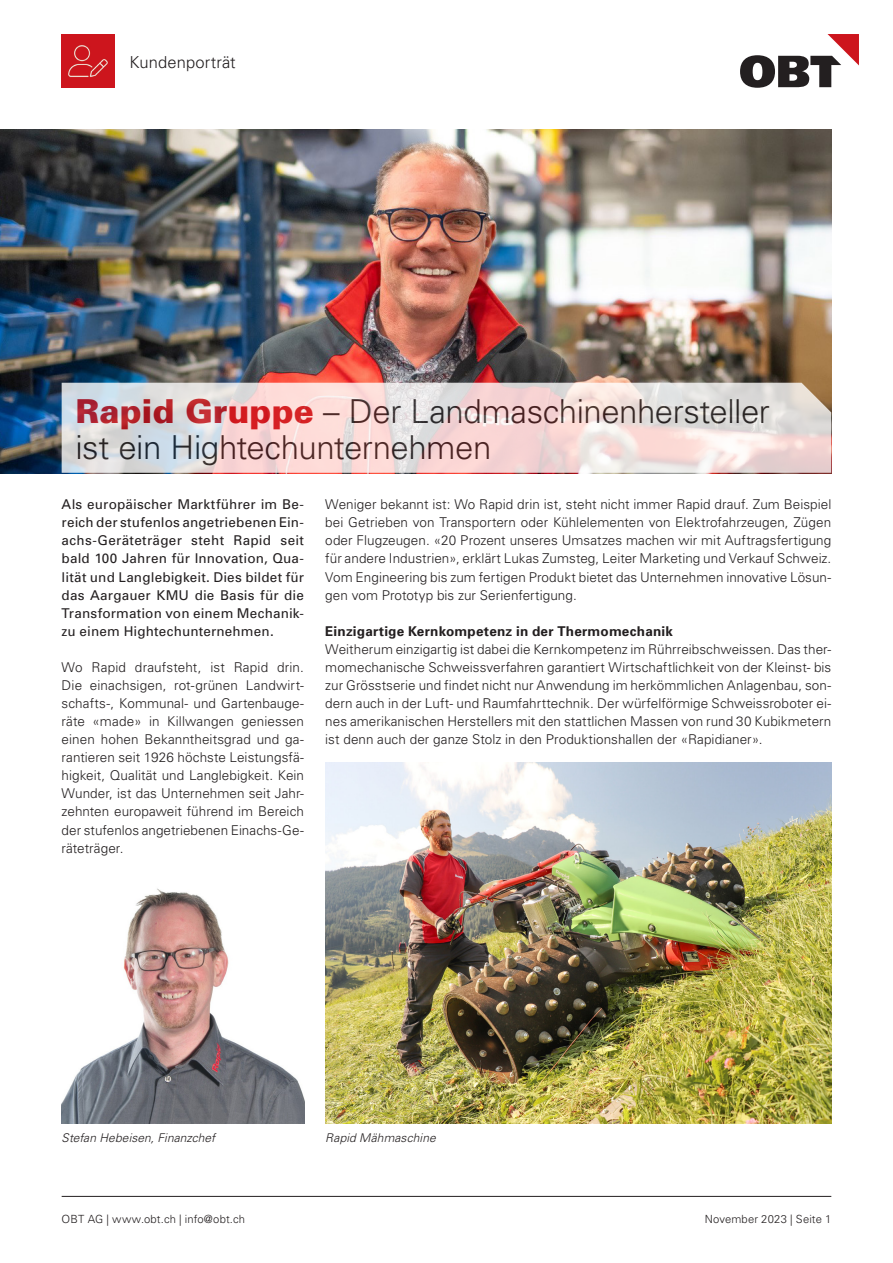
<style>
.page{position:relative;width:893px;height:1263px;background:#fff}
.page>*{position:absolute;margin:0;border:0;box-sizing:border-box;transform-origin:0 0}
.t1{font:300 33px/36px "Univers";letter-spacing:-.015em;color:#231f20}
.t2{font:300 16.5px "Univers";letter-spacing:.005em;color:#231f20}
.Lauftext{font:300 13.5px/18px "Univers";letter-spacing:.005em;color:#231f20;text-align:justify}
.Lauftext-2{font:13.5px/18px "Univers";letter-spacing:.01em;color:#231f20;text-align:justify}
.Lauftext_kleiner_Zwischentitel{font:700 13.5px "Univers";letter-spacing:.015em;color:#231f20}
.Lauftext-3{font:italic 300 12px "Univers";letter-spacing:.01em;color:#231f20}
.t3{font:300 11.25px "Univers";letter-spacing:.015em;color:#231f20}
.s1{font-weight:900;color:#cd151d}
</style>
<div class="page">
<hr style="left:62px;top:1196px;width:769px;height:1px;background:#231f20">
<svg style="left:740px;top:34px;width:119px;height:54px"></svg>
<img style="left:62px;top:35px;width:53px;height:53px">
<img style="left:0;top:130px;width:831px;height:343px">
<svg style="left:62px;top:383px;width:769px;height:90px;background:#eadbda"></svg>
<img style="left:62px;top:888px;width:242px;height:236px">
<img style="left:325px;top:762px;width:506px;height:362px">
<p class="t2" style="left:130px;top:53px;width:108px">Kundenporträt</p>
<h1 class="t1" style="left:75px;top:393px;width:696px"><span class="s1">Rapid Gruppe</span> – Der Landmaschinenhersteller ist ein Hightechunternehmen</h1>
<p class="Lauftext-2" style="left:62px;top:496px;width:244px">Als europäischer Marktführer im Be&shy;reich der stufenlos angetriebenen Ein&shy;achs-Geräteträger steht Rapid seit bald 100 Jahren für Innovation, Qua&shy;lität und Langlebigkeit. Dies bildet für das Aargauer KMU die Basis für die Transformation von einem Mechanik&shy;zu einem Hightechunternehmen.</p>
<p class="Lauftext" style="left:62px;top:658px;width:244px">Wo Rapid draufsteht, ist Rapid drin.<br>Die einachsigen, rot-grünen Landwirt&shy;schafts-, Kommunal- und Gartenbauge&shy;räte «made» in Killwangen geniessen einen hohen Bekanntheitsgrad und ga&shy;rantieren seit 1926 höchste Leistungsfä&shy;higkeit, Qualität und Langlebigkeit. Kein Wunder, ist das Unternehmen seit Jahr&shy;zehnten europaweit führend im Bereich der stufenlos angetriebenen Einachs-Ge&shy;räteträger.</p>
<p class="Lauftext" style="left:325px;top:495px;width:508px">Weniger bekannt ist: Wo Rapid drin ist, steht nicht immer Rapid drauf. Zum Beispiel bei Getrieben von Transportern oder Kühlelementen von Elektrofahrzeugen, Zügen oder Flugzeugen. «20 Prozent unseres Umsatzes machen wir mit Auftragsfertigung für andere Industrien», erklärt Lukas Zumsteg, Leiter Marketing und Verkauf Schweiz.<br>Vom Engineering bis zum fertigen Produkt bietet das Unternehmen innovative Lösun&shy;gen vom Prototyp bis zur Serienfertigung.</p>
<p class="Lauftext_kleiner_Zwischentitel" style="left:325px;top:623px;width:349px">Einzigartige Kernkompetenz in der Thermomechanik</p>
<p class="Lauftext" style="left:325px;top:640px;width:508px">Weitherum einzigartig ist dabei die Kernkompetenz im Rührreibschweissen. Das ther&shy;momechanische Schweissverfahren garantiert Wirtschaftlichkeit von der Kleinst- bis zur Grösstserie und findet nicht nur Anwendung im herkömmlichen Anlagenbau, son&shy;dern auch in der Luft- und Raumfahrttechnik. Der würfelförmige Schweissroboter ei&shy;nes amerikanischen Herstellers mit den stattlichen Massen von rund 30 Kubikmetern ist denn auch der ganze Stolz in den Produktionshallen der «Rapidianer».</p>
<p class="Lauftext-3" style="left:62px;top:1130px;width:155px">Stefan Hebeisen, Finanzchef</p>
<p class="Lauftext-3" style="left:325px;top:1130px;width:112px">Rapid Mähmaschine</p>
<p class="t3" style="left:62px;top:1212px;width:185px">OBT AG | www.obt.ch | info@obt.ch</p>
<p class="t3" style="left:705px;top:1212px;width:128px">November 2023 | Seite 1</p>
</div>
